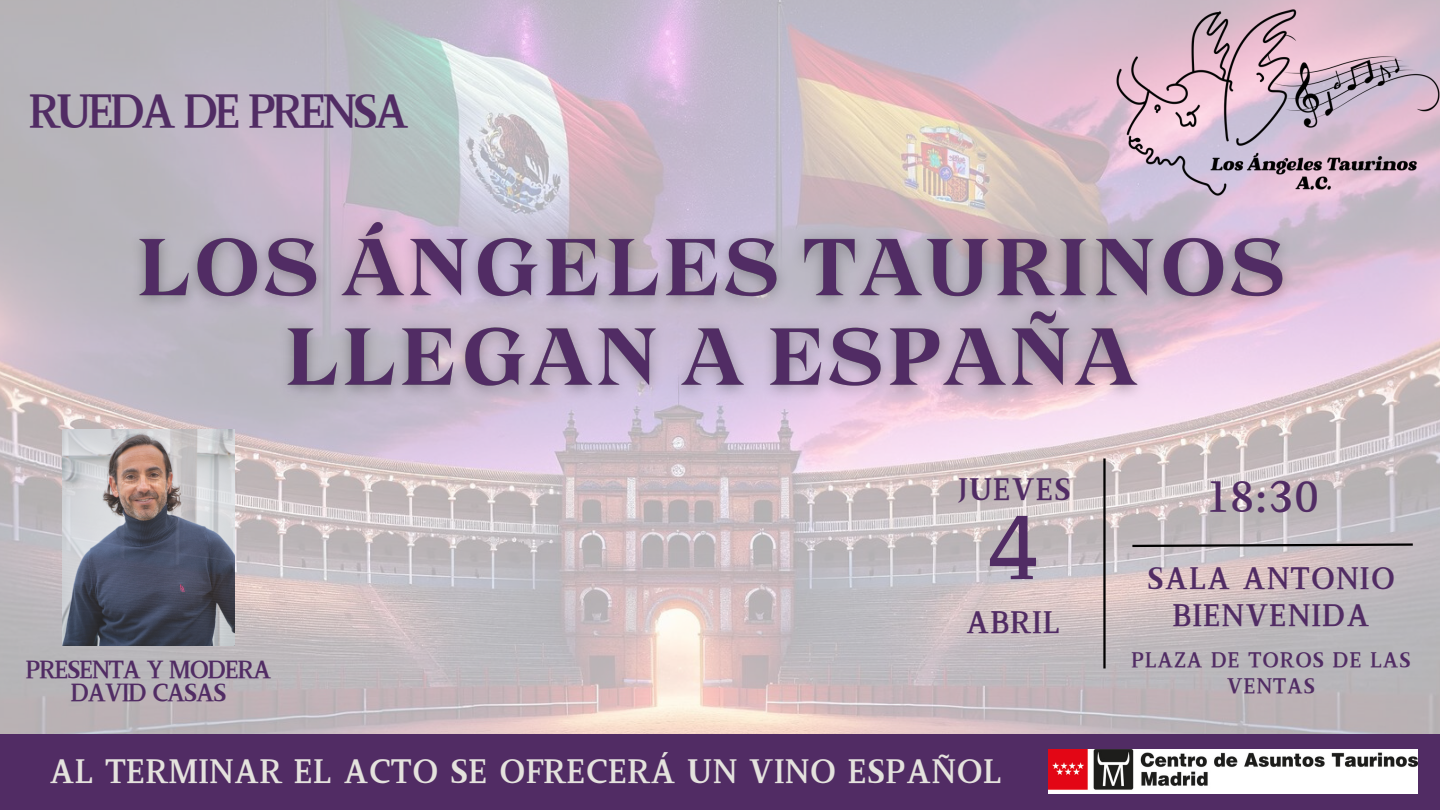
<style>
.page{position:relative;width:1440px;height:810px;background:#fff}
.page>*{position:absolute;margin:0;border:0;box-sizing:border-box;transform-origin:0 0}
.t1{font:93.8px "Canva Bumper Crop";color:#512c64}
.t2{font:49px "Canva Bumper Crop";letter-spacing:-.07em;color:#512c64}
.t3{font:44.9px "Canva Bumper Crop";color:#512c64}
.t4{font:35px "Canva Bumper Crop";letter-spacing:.025em;color:#e4e2dd}
.t5{font:32.2px/37.9px "Canva Bumper Crop";letter-spacing:.045em;color:#512c64;text-align:center}
.t6{font:26px/23.2px "Canva Bumper Crop";letter-spacing:-.04em;color:#512c64;text-align:center}
.t7{font:22.3px/25.7px "Canva Bumper Crop";letter-spacing:.045em;color:#512c64;text-align:center}
</style>
<div class="page">
<img style="left:0;top:0;width:1440px;height:810px">
<img style="left:1104px;top:0;width:336px;height:284px">
<hr style="left:1103px;top:458px;width:3px;height:210px;background:#000">
<svg style="left:1130px;top:542px;width:285px;height:6px;background:#7d787b"></svg>
<img style="left:62px;top:429px;width:173px;height:216px">
<div style="left:0;top:734px;width:1439px;height:76px;background:#512c64"></div>
<img style="left:1049px;top:750px;width:369px;height:43px">
<img style="left:120px;top:204px;width:1183px;height:206px">
<p class="t2" style="left:29px;top:83px;width:381px">RUEDA DE PRENSA</p>
<p class="t6" style="left:26px;top:658px;width:247px">PRESENTA Y MODERA<br>DAVID CASAS</p>
<p class="t5" style="left:958px;top:471px;width:114px">JUEVES</p>
<h2 class="t1" style="left:988px;top:495px;width:51px">4</h2>
<p class="t5" style="left:967px;top:604px;width:95px">ABRIL</p>
<h3 class="t4" style="left:50px;top:752px;width:953px">AL TERMINAR EL ACTO SE OFRECERÁ UN VINO ESPAÑOL</h3>
<h4 class="t3" style="left:1209px;top:472px;width:111px">18:30</h4>
<h2 class="t5" style="left:1147px;top:559px;width:249px">SALA ANTONIO<br>BIENVENIDA</h2>
<h3 class="t7" style="left:1132px;top:648px;width:281px">PLAZA DE TOROS DE LAS<br>VENTAS</h3>
</div>
